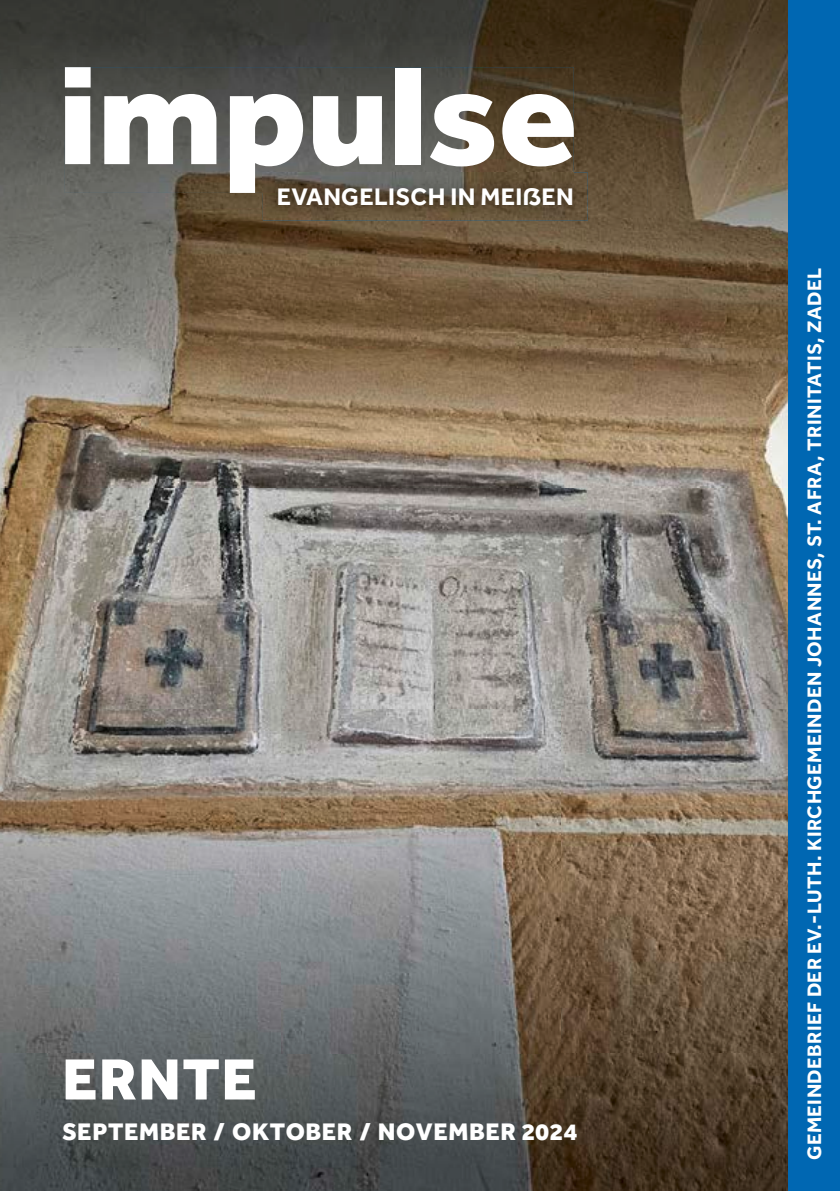
<style>
.page{position:relative;width:840px;height:1191px;background:#fff}
.page>*{position:absolute;margin:0;border:0;box-sizing:border-box;transform-origin:0 0}
.t1{font:144px "Effra CCVF";color:#fff}
.t2{font:60px "Effra CCVF";letter-spacing:.025em;color:#fff}
.t3{font:24.6px "Effra CCVF";letter-spacing:.025em;color:#fff}
.t4{font:20px "Effra CCVF";letter-spacing:.025em;color:#fff}
</style>
<div class="page">
<img style="left:0;top:349px;width:788px;height:842px">
<img style="left:560px;top:0;width:228px;height:349px">
<img style="left:0;top:0;width:560px;height:69px">
<img style="left:0;top:209px;width:560px;height:140px">
<img style="left:0;top:139px;width:263px;height:70px">
<img style="left:0;top:69px;width:65px;height:70px">
<img style="left:65px;top:67px;width:508px;height:126px">
<img style="left:263px;top:172px;width:324px;height:48px">
<img style="left:263px;top:172px;width:310px;height:21px">
<div style="left:788px;top:0;width:51px;height:1191px;background:#0067b2"></div>
<h1 class="t1" style="left:58px;top:30px;width:520px">impulse</h1>
<p class="t3" style="left:276px;top:182px;width:298px">EVANGELISCH IN MEIẞEN</p>
<h2 class="t2" style="left:62px;top:1043px;width:196px">ERNTE</h2>
<p class="t3" style="left:62px;top:1116px;width:516px">SEPTEMBER / OKTOBER / NOVEMBER 2024</p>
<p class="t4" style="left:802px;top:1160px;width:894px;rotate:-90deg">GEMEINDEBRIEF DER EV.-LUTH. KIRCHGEMEINDEN JOHANNES, ST. AFRA, TRINITATIS, ZADEL</p>
</div>
